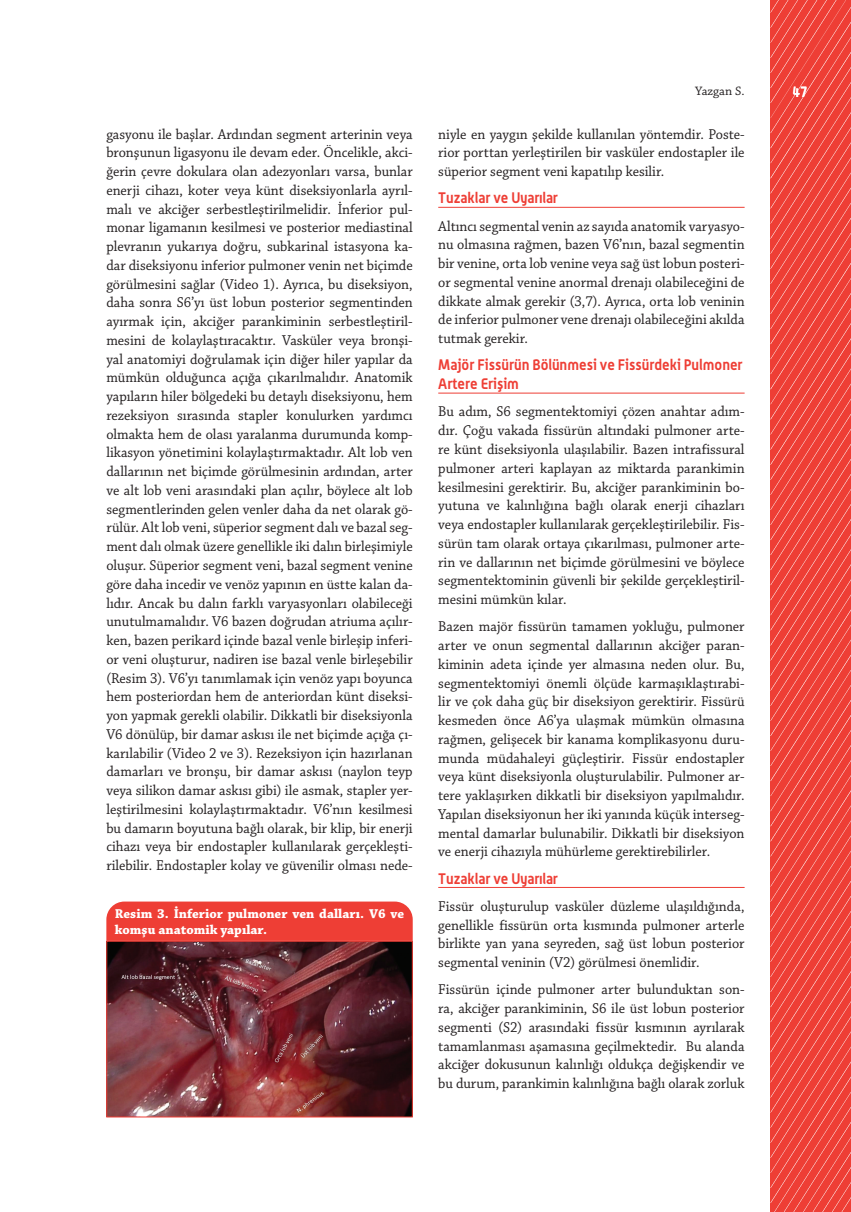
<style>
.page{position:relative;width:851px;height:1212px;background:#fff}
.page>*{position:absolute;margin:0;border:0;box-sizing:border-box;transform-origin:0 0}
.t1{font:15px/18.8px "Chaparral Pro";color:#231f20;text-align:justify;scale:.95 1}
.t2{font:700 15px/18.8px "Alwyn OT";color:#ee3e35;scale:.95 1}
.t3{font:700 15px "Alwyn OT";color:#fff;scale:.85 1}
.t4{font:700 13.5px/16.2px "Chaparral Pro";color:#fff}
.t5{font:12.9px "Chaparral Pro";color:#231f20}
</style>
<div class="page">
<svg style="left:770px;top:0;width:80px;height:1212px;background:#ee483f"></svg>
<hr style="left:438px;top:207px;width:306px;height:1px;background:#ee3e35">
<hr style="left:438px;top:393px;width:306px;height:1px;background:#ee3e35">
<hr style="left:438px;top:887px;width:306px;height:1px;background:#ee3e35">
<div style="left:106px;top:901px;width:306px;height:40px;background:#ee3e35"></div>
<img style="left:108px;top:943px;width:302px;height:172px">
<div style="left:106px;top:941px;width:306px;height:176px;border:1px solid #ee3e35"></div>
<p class="t5" style="left:695px;top:83px;width:51px">Yazgan S.</p>
<p class="t3" style="left:792px;top:82px;width:19px">47</p>
<p class="t1" style="left:106px;top:125px;width:324px">gasyonu ile başlar. Ardından segment arterinin veya bronşunun ligasyonu ile devam eder. Öncelikle, akci&shy;ğerin çevre dokulara olan adezyonları varsa, bunlar enerji cihazı, koter veya künt diseksiyonlarla ayrıl&shy;malı ve akciğer serbestleştirilmelidir. İnferior pul&shy;monar ligamanın kesilmesi ve posterior mediastinal plevranın yukarıya doğru, subkarinal istasyona ka&shy;dar diseksiyonu inferior pulmoner venin net biçimde görülmesini sağlar (Video 1). Ayrıca, bu diseksiyon, daha sonra S6’yı üst lobun posterior segmentinden ayırmak için, akciğer parankiminin serbestleştiril&shy;mesini de kolaylaştıracaktır. Vasküler veya bronşi&shy;yal anatomiyi doğrulamak için diğer hiler yapılar da mümkün olduğunca açığa çıkarılmalıdır. Anatomik yapıların hiler bölgedeki bu detaylı diseksiyonu, hem rezeksiyon sırasında stapler konulurken yardımcı olmakta hem de olası yaralanma durumunda komp&shy;likasyon yönetimini kolaylaştırmaktadır. Alt lob ven dallarının net biçimde görülmesinin ardından, arter ve alt lob veni arasındaki plan açılır, böylece alt lob segmentlerinden gelen venler daha da net olarak gö&shy;rülür. Alt lob veni, süperior segment dalı ve bazal seg&shy;ment dalı olmak üzere genellikle iki dalın birleşimiyle oluşur. Süperior segment veni, bazal segment venine göre daha incedir ve venöz yapının en üstte kalan da&shy;lıdır. Ancak bu dalın farklı varyasyonları olabileceği unutulmamalıdır. V6 bazen doğrudan atriuma açılır&shy;ken, bazen perikard içinde bazal venle birleşip inferi&shy;or veni oluşturur, nadiren ise bazal venle birleşebilir (Resim 3). V6’yı tanımlamak için venöz yapı boyunca hem posteriordan hem de anteriordan künt diseksi&shy;yon yapmak gerekli olabilir. Dikkatli bir diseksiyonla V6 dönülüp, bir damar askısı ile net biçimde açığa çı&shy;karılabilir (Video 2 ve 3). Rezeksiyon için hazırlanan damarları ve bronşu, bir damar askısı (naylon teyp veya silikon damar askısı gibi) ile asmak, stapler yer&shy;leştirilmesini kolaylaştırmaktadır. V6’nın kesilmesi bu damarın boyutuna bağlı olarak, bir klip, bir enerji cihazı veya bir endostapler kullanılarak gerçekleşti&shy;rilebilir. Endostapler kolay ve güvenilir olması nede-</p>
<p class="t1" style="left:438px;top:125px;width:324px">niyle en yaygın şekilde kullanılan yöntemdir. Poste&shy;rior porttan yerleştirilen bir vasküler endostapler ile süperior segment veni kapatılıp kesilir.</p>
<p class="t2" style="left:438px;top:188px;width:127px">Tuzaklar ve Uyarılar</p>
<p class="t1" style="left:438px;top:217px;width:324px">Altıncı segmental venin az sayıda anatomik varyasyo&shy;nu olmasına rağmen, bazen V6’nın, bazal segmentin bir venine, orta lob venine veya sağ üst lobun posteri&shy;or segmental venine anormal drenajı olabileceğini de dikkate almak gerekir (3,7). Ayrıca, orta lob veninin de inferior pulmoner vene drenajı olabileceğini akılda tutmak gerekir.</p>
<p class="t2" style="left:438px;top:355px;width:322px">Majör Fissürün Bölünmesi ve Fissürdeki Pulmoner<br>Artere Erişim</p>
<p class="t1" style="left:438px;top:403px;width:324px">Bu adım, S6 segmentektomiyi çözen anahtar adım&shy;dır. Çoğu vakada fissürün altındaki pulmoner arte&shy;re künt diseksiyonla ulaşılabilir. Bazen intrafissural pulmoner arteri kaplayan az miktarda parankimin kesilmesini gerektirir. Bu, akciğer parankiminin bo&shy;yutuna ve kalınlığına bağlı olarak enerji cihazları veya endostapler kullanılarak gerçekleştirilebilir. Fis&shy;sürün tam olarak ortaya çıkarılması, pulmoner arte&shy;rin ve dallarının net biçimde görülmesini ve böylece segmentektominin güvenli bir şekilde gerçekleştiril&shy;mesini mümkün kılar.</p>
<p class="t1" style="left:438px;top:618px;width:324px">Bazen majör fissürün tamamen yokluğu, pulmoner arter ve onun segmental dallarının akciğer paran&shy;kiminin adeta içinde yer almasına neden olur. Bu, segmentektomiyi önemli ölçüde karmaşıklaştırabi&shy;lir ve çok daha güç bir diseksiyon gerektirir. Fissürü kesmeden önce A6’ya ulaşmak mümkün olmasına rağmen, gelişecek bir kanama komplikasyonu duru&shy;munda müdahaleyi güçleştirir. Fissür endostapler veya künt diseksiyonla oluşturulabilir. Pulmoner ar&shy;tere yaklaşırken dikkatli bir diseksiyon yapılmalıdır.<br>Yapılan diseksiyonun her iki yanında küçük interseg&shy;mental damarlar bulunabilir. Dikkatli bir diseksiyon ve enerji cihazıyla mühürleme gerektirebilirler.</p>
<p class="t2" style="left:438px;top:868px;width:127px">Tuzaklar ve Uyarılar</p>
<p class="t1" style="left:438px;top:897px;width:324px">Fissür oluşturulup vasküler düzleme ulaşıldığında, genellikle fissürün orta kısmında pulmoner arterle birlikte yan yana seyreden, sağ üst lobun posterior segmental veninin (V2) görülmesi önemlidir.</p>
<p class="t1" style="left:438px;top:981px;width:324px">Fissürün içinde pulmoner arter bulunduktan son&shy;ra, akciğer parankiminin, S6 ile üst lobun posterior segmenti (S2) arasındaki fissür kısmının ayrılarak tamamlanması aşamasına geçilmektedir. Bu alanda akciğer dokusunun kalınlığı oldukça değişkendir ve bu durum, parankimin kalınlığına bağlı olarak zorluk</p>
<p class="t4" style="left:115px;top:906px;width:291px">Resim 3. İnferior pulmoner ven dalları. V6 ve komşu anatomik yapılar.</p>
</div>
